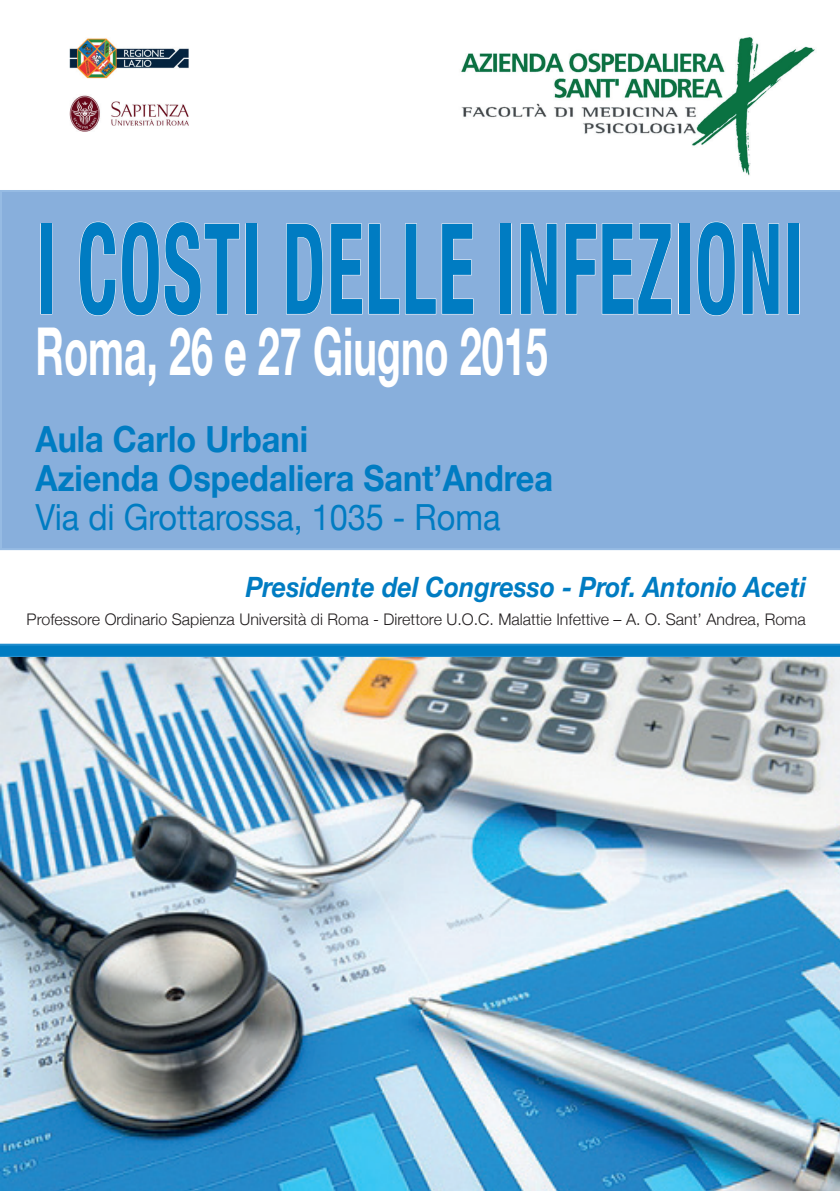
<style>
.page{position:relative;width:840px;height:1191px;background:#fff}
.page>*{position:absolute;margin:0;border:0;box-sizing:border-box;transform-origin:0 0}
.t1{font:700 condensed 126px "Helvetica Neue";letter-spacing:.02em;color:#007cc2;scale:.6 1}
.t2{font:700 66px "Helvetica Neue";color:#fff;scale:.6 1}
.t3{font:700 36px/38.8px "Helvetica Neue";color:#007cc2;scale:.9 1}
.t4{font:36px "Helvetica Neue";color:#007cc2;scale:.9 1}
.t5{font:italic 700 28px "Helvetica Neue";color:#007cc2;scale:.9 1}
.t6{font:300 16px "Helvetica Neue";color:#231f20}
</style>
<div class="page">
<div style="left:0;top:190px;width:839px;height:360px;background:#88afdc"></div>
<svg style="left:0;top:643px;width:839px;height:15px;background:#1f8ac7"></svg>
<img style="left:0;top:658px;width:839px;height:533px">
<div style="left:41px;top:224px;width:11px;height:90px;border:1px solid #fff"></div>
<svg style="left:79px;top:221px;width:161px;height:95px;background:#92b5de"></svg>
<div style="left:246px;top:224px;width:11px;height:90px;border:1px solid #fff"></div>
<svg style="left:285px;top:223px;width:38px;height:92px;background:#94b7df"></svg>
<svg style="left:330px;top:223px;width:144px;height:92px;background:#93b6df"></svg>
<div style="left:500px;top:224px;width:11px;height:90px;border:1px solid #fff"></div>
<svg style="left:519px;top:223px;width:38px;height:92px;background:#97b9e0"></svg>
<svg style="left:564px;top:223px;width:107px;height:92px;background:#92b6df"></svg>
<div style="left:678px;top:224px;width:11px;height:90px;border:1px solid #fff"></div>
<svg style="left:696px;top:221px;width:39px;height:95px;background:#93b6df"></svg>
<svg style="left:741px;top:223px;width:38px;height:92px;background:#97b9e0"></svg>
<div style="left:787px;top:224px;width:11px;height:90px;border:1px solid #fff"></div>
<img style="left:461px;top:37px;width:354px;height:139px">
<img style="left:69px;top:38px;width:120px;height:94px">
<h1 class="t1" style="left:37px;top:164px;width:1278px">I COSTI DELLE INFEZIONI</h1>
<h2 class="t2" style="left:35px;top:299px;width:855px">Roma, 26 e 27 Giugno 2015</h2>
<h3 class="t3" style="left:35px;top:421px;width:576px">Aula Carlo Urbani<br>Azienda Ospedaliera Sant’Andrea</h3>
<h3 class="t4" style="left:35px;top:491px;width:518px">Via di Grottarossa, 1035 - Roma</h3>
<h3 class="t5" style="left:245px;top:564px;width:623px">Presidente del Congresso - Prof. Antonio Aceti</h3>
<p class="t6" style="left:27px;top:606px;width:780px">Professore Ordinario Sapienza Università di Roma - Direttore U.O.C. Malattie Infettive – A. O. Sant’ Andrea, Roma</p>
</div>
